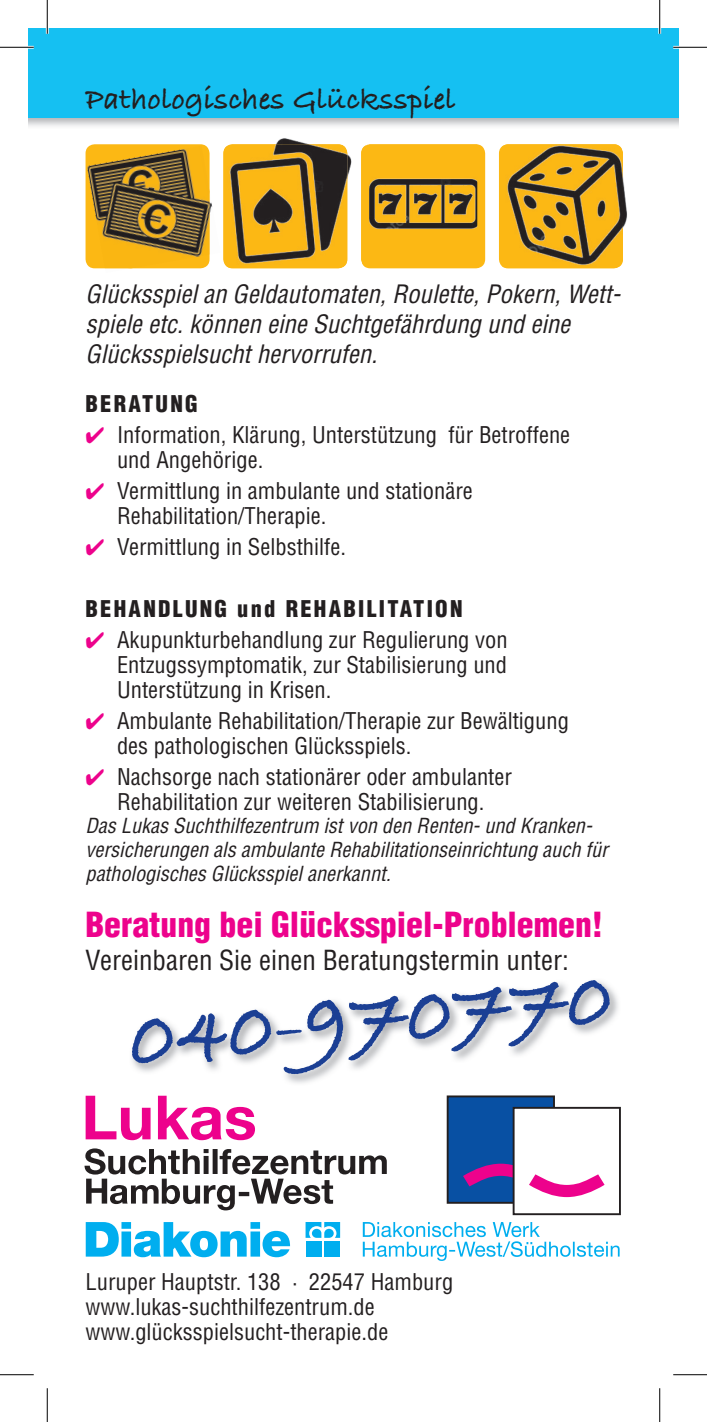
<style>
.page{position:relative;width:707px;height:1422px;background:#fff}
.page>*{position:absolute;margin:0;border:0;box-sizing:border-box;transform-origin:0 0}
.t1{font:700 84.15px "Bradley Hand ITCTT";color:#1b3f94}
.t2{font:900 condensed 33.75px "Helvetica";color:#ed028c}
.t3{font:700 31.5px "Bradley Hand ITCTT";color:#231f20}
.t4{font:condensed 27px "Helvetica";color:#231f20}
.t5{font:italic condensed 24.75px/29.7px "Helvetica";color:#231f20}
.t6{font:condensed 22.5px/24.8px "Helvetica";color:#231f20}
.t7{font:900 condensed 22.5px "Helvetica";letter-spacing:.1em;color:#231f20}
.t8{font:italic condensed 20.25px/24.3px "Helvetica";color:#231f20}
.s1{color:#ed028c}
</style>
<div class="page">
<img style="left:28px;top:117px;width:651px;height:9px">
<div style="left:28px;top:28px;width:651px;height:89px;background:#15c0f2"></div>
<img style="left:132px;top:981px;width:486px;height:102px">
<svg style="left:363px;top:1222px;width:256px;height:38px"></svg>
<svg style="left:86px;top:1222px;width:204px;height:34px"></svg>
<svg style="left:305px;top:1222px;width:35px;height:15px"></svg>
<div style="left:305px;top:1240px;width:16px;height:16px;background:#00aeef"></div>
<div style="left:324px;top:1240px;width:16px;height:16px;background:#00aeef"></div>
<svg style="left:86px;top:1095px;width:169px;height:45px"></svg>
<svg style="left:84px;top:1148px;width:303px;height:62px"></svg>
<div style="left:448px;top:1096px;width:106px;height:106px;background:#0850a3"></div>
<div style="left:447px;top:1095px;width:108px;height:108px;border:2px solid #231f20"></div>
<div style="left:513px;top:1107px;width:107px;height:106px;background:#fff"></div>
<div style="left:513px;top:1106px;width:108px;height:108px;border:2px solid #231f20"></div>
<svg style="left:463px;top:1163px;width:141px;height:33px"></svg>
<div style="left:86px;top:144px;width:124px;height:124px;background:#fcb814;border-radius:9px"></div>
<div style="left:361px;top:144px;width:124px;height:124px;background:#fcb814;border-radius:9px"></div>
<div style="left:499px;top:144px;width:124px;height:124px;background:#fcb814;border-radius:9px"></div>
<img style="left:230px;top:138px;width:136px;height:131px">
<img style="left:223px;top:144px;width:124px;height:124px">
<img style="left:361px;top:145px;width:5px;height:122px">
<img style="left:506px;top:178px;width:121px;height:91px">
<img style="left:517px;top:284px;width:74px;height:1px">
<img style="left:502px;top:144px;width:121px;height:124px">
<img style="left:369px;top:144px;width:108px;height:85px">
<img style="left:105px;top:202px;width:108px;height:67px">
<img style="left:87px;top:146px;width:123px;height:122px">
<hr style="left:0;top:46px;width:34px;height:3px;background:#fff">
<hr style="left:673px;top:46px;width:34px;height:3px;background:#fff">
<hr style="left:46px;top:0;width:3px;height:34px;background:#fff">
<hr style="left:658px;top:0;width:3px;height:34px;background:#fff">
<hr style="left:0;top:47px;width:34px;height:1px;background:#000">
<hr style="left:673px;top:47px;width:34px;height:1px;background:#000">
<hr style="left:0;top:1373px;width:34px;height:1px;background:#000">
<hr style="left:673px;top:1373px;width:34px;height:1px;background:#000">
<hr style="left:47px;top:0;width:1px;height:34px;background:#000">
<hr style="left:47px;top:1387px;width:1px;height:34px;background:#000">
<hr style="left:659px;top:0;width:1px;height:34px;background:#000">
<hr style="left:659px;top:1387px;width:1px;height:34px;background:#000">
<h3 class="t3" style="left:86px;top:75px;width:371px">Pathologisches Glücksspiel</h3>
<p class="t5" style="left:86px;top:279px;width:537px">Glücksspiel an Geldautomaten, Roulette, Pokern, Wett&shy;spiele etc. können eine Suchtgefährdung und eine<br>Glücksspielsucht hervorrufen.</p>
<p class="t7" style="left:86px;top:389px;width:114px">BERATUNG</p>
<p class="t6" style="left:117px;top:422px;width:455px;text-indent:-32px"><span class="s1">✔</span> Information, Klärung, Unterstützung für Betroffene und Angehörige.</p>
<p class="t6" style="left:117px;top:478px;width:357px;text-indent:-32px"><span class="s1">✔</span> Vermittlung in ambulante und stationäre<br>Rehabilitation/Therapie.</p>
<p class="t6" style="left:86px;top:534px;width:262px"><span class="s1">✔</span> Vermittlung in Selbsthilfe.</p>
<p class="t7" style="left:86px;top:594px;width:378px">BEHANDLUNG und REHABILITATION</p>
<p class="t6" style="left:117px;top:627px;width:392px;text-align:justify;text-indent:-32px"><span class="s1">✔</span> Akupunkturbehandlung zur Regulierung von Entzugssymptomatik, zur Stabilisierung und Unterstützung in Krisen.</p>
<p class="t6" style="left:117px;top:708px;width:453px;text-indent:-32px"><span class="s1">✔</span> Ambulante Rehabilitation/Therapie zur Bewältigung des pathologischen Glücksspiels.</p>
<p class="t6" style="left:86px;top:764px;width:428px;text-align:center"><span class="s1">✔</span> Nachsorge nach stationärer oder ambulanter<br>Rehabilitation zur weiteren Stabilisierung.</p>
<p class="t8" style="left:86px;top:813px;width:524px">Das Lukas Suchthilfezentrum ist von den Renten- und Kranken&shy;versicherungen als ambulante Rehabilitationseinrichtung auch für pathologisches Glücksspiel anerkannt.</p>
<h2 class="t2" style="left:86px;top:903px;width:519px">Beratung bei Glücksspiel-Problemen!</h2>
<p class="t4" style="left:86px;top:943px;width:485px">Vereinbaren Sie einen Beratungstermin unter:</p>
<h1 class="t1" style="left:124px;top:975px;width:486px;rotate:-5deg">040-970770</h1>
<p class="t6" style="left:86px;top:1269px;width:369px">Luruper Hauptstr. 138 · 22547 Hamburg www.lukas-suchthilfezentrum.de www.glücksspielsucht-therapie.de</p>
</div>
